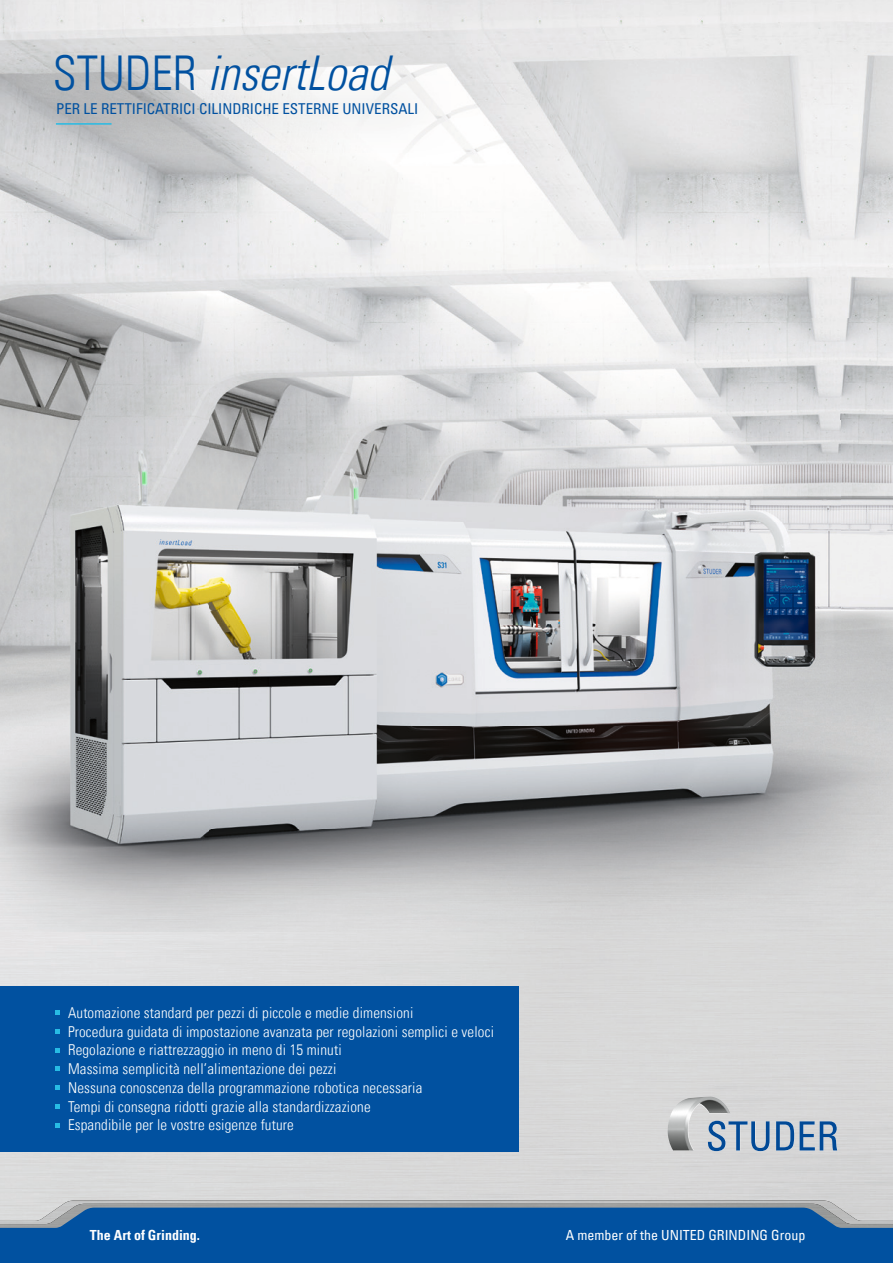
<style>
.page{position:relative;width:893px;height:1263px;background:#fff}
.page>*{position:absolute;margin:0;border:0;box-sizing:border-box;transform-origin:0 0}
.t1{font:48px "Univers Com 47 Light Cond Obl";color:#0151a0}
.t2{font:15px/18.8px "Univers Com 47 Light Cond";letter-spacing:.01em;color:#fff}
.t3{font:condensed 15px "Univers Com 57";color:#0151a0}
.t4{font:condensed 13.95px "Univers Com 57";color:#fff}
.t5{font:13.95px "Univers Com 67 Bold Cond";color:#fff}
.s1{font-family:"Univers Com 47 Light Cond"}
</style>
<div class="page">
<img style="left:0;top:0;width:893px;height:1200px">
<img style="left:0;top:1200px;width:893px;height:4px">
<img style="left:0;top:1204px;width:893px;height:3px">
<svg style="left:0;top:1207px;width:893px;height:56px;background:#0d58a1"></svg>
<svg style="left:668px;top:1097px;width:102px;height:54px;background:#b0bdcb"></svg>
<svg style="left:776px;top:1121px;width:18px;height:29px"></svg>
<svg style="left:800px;top:1121px;width:37px;height:29px"></svg>
<img style="left:667px;top:1096px;width:63px;height:54px">
<div style="left:0;top:986px;width:519px;height:165px;background:#0151a0"></div>
<svg style="left:55px;top:1010px;width:5px;height:5px"></svg>
<svg style="left:55px;top:1029px;width:5px;height:4px"></svg>
<svg style="left:55px;top:1048px;width:5px;height:4px"></svg>
<svg style="left:55px;top:1066px;width:5px;height:5px"></svg>
<svg style="left:55px;top:1085px;width:5px;height:5px"></svg>
<svg style="left:55px;top:1104px;width:5px;height:4px"></svg>
<svg style="left:55px;top:1123px;width:5px;height:4px"></svg>
<img style="left:22px;top:64px;width:429px;height:89px">
<hr style="left:56px;top:123px;width:56px;height:2px;background:#27bbe4">
<img style="left:0;top:318px;width:893px;height:613px">
<h1 class="t1" style="left:53px;top:45px;width:337px"><span class="s1">STUDER</span> insertLoad</h1>
<p class="t3" style="left:56px;top:99px;width:364px">PER LE RETTIFICATRICI CILINDRICHE ESTERNE UNIVERSALI</p>
<p class="t2" style="left:68px;top:1003px;width:427px">Automazione standard per pezzi di piccole e medie dimensioni<br>Procedura guidata di impostazione avanzata per regolazioni semplici e veloci Regolazione e riattrezzaggio in meno di 15 minuti<br>Massima semplicità nell’alimentazione dei pezzi<br>Nessuna conoscenza della programmazione robotica necessaria<br>Tempi di consegna ridotti grazie alla standardizzazione<br>Espandibile per le vostre esigenze future</p>
<p class="t5" style="left:90px;top:1226px;width:112px">The Art of Grinding.</p>
<p class="t4" style="left:566px;top:1226px;width:241px">A member of the UNITED GRINDING Group</p>
</div>
